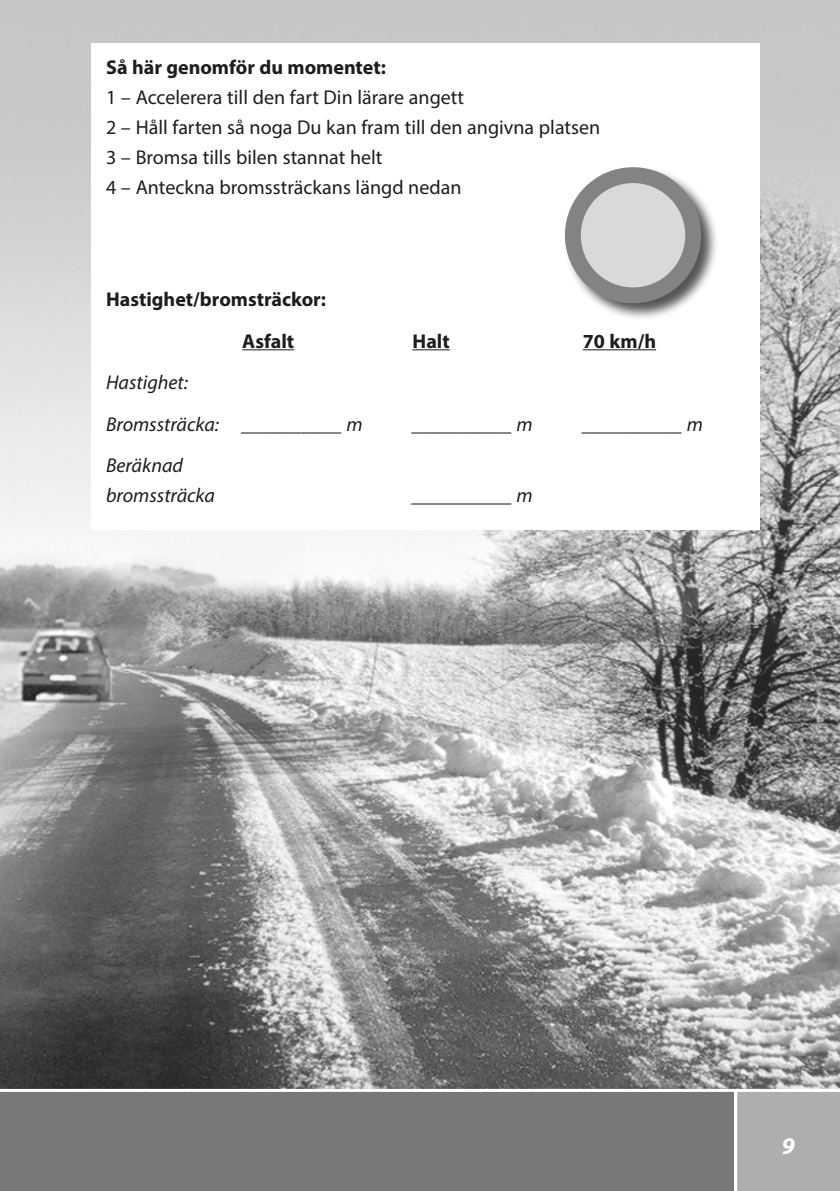
<style>
.page{position:relative;width:840px;height:1191px;background:#fff}
.page>*{position:absolute;margin:0;border:0;box-sizing:border-box;transform-origin:0 0}
.t1{font:italic 700 24px "Myriad Pro";color:#fff}
.t2{font:20px/30px "Myriad Pro";color:#1d1d1b}
.t3{font:italic 20px/41.4px "Myriad Pro";color:#1d1d1b}
.t4{font:700 20px/41.4px "Myriad Pro";color:#1d1d1b}
.s1{font-weight:700}
</style>
<div class="page">
<img style="left:0;top:0;width:839px;height:1089px">
<div style="left:737px;top:1092px;width:102px;height:99px;background:#aeaeae"></div>
<div style="left:0;top:1091px;width:734px;height:100px;background:#787877"></div>
<div style="left:91px;top:43px;width:668px;height:487px;background:#fff"></div>
<hr style="left:242px;top:349px;width:52px;height:1px;background:#1d1d1b">
<hr style="left:412px;top:349px;width:37px;height:1px;background:#1d1d1b">
<hr style="left:582px;top:349px;width:73px;height:1px;background:#1d1d1b">
<div style="left:563px;top:166px;width:155px;height:155px;background:#1d1d1b;opacity:.75"></div>
<div style="left:564px;top:167px;width:136px;height:136px;background:#838382;border-radius:50%"></div>
<div style="left:580px;top:183px;width:104px;height:104px;background:#d9d9d9;border-radius:50%"></div>
<p class="t2" style="left:106px;top:52px;width:495px"><span class="s1">Så här genomför du momentet:<br></span>1 – Accelerera till den fart Din lärare angett<br>2 – Håll farten så noga Du kan fram till den angivna platsen 3 – Bromsa tills bilen stannat helt<br>4 – Anteckna bromssträckans längd nedan</p>
<p class="t4" style="left:242px;top:278px;width:85px;text-indent:-136px">Hastighet/bromsträckor:<br>Asfalt</p>
<p class="t3" style="left:106px;top:361px;width:258px">Hastighet:<br>Bromssträcka: __________ m</p>
<p class="t3" style="left:106px;top:450px;width:110px;line-height:30px">Beräknad bromssträcka</p>
<p class="t4" style="left:412px;top:320px;width:39px">Halt</p>
<p class="t4" style="left:582px;top:320px;width:75px">70 km/h</p>
<p class="t3" style="left:412px;top:403px;width:122px">__________ m</p>
<p class="t3" style="left:582px;top:403px;width:122px">__________ m</p>
<p class="t3" style="left:412px;top:474px;width:122px">__________ m</p>
<p class="t1" style="left:781px;top:1130px;width:14px">9</p>
</div>
